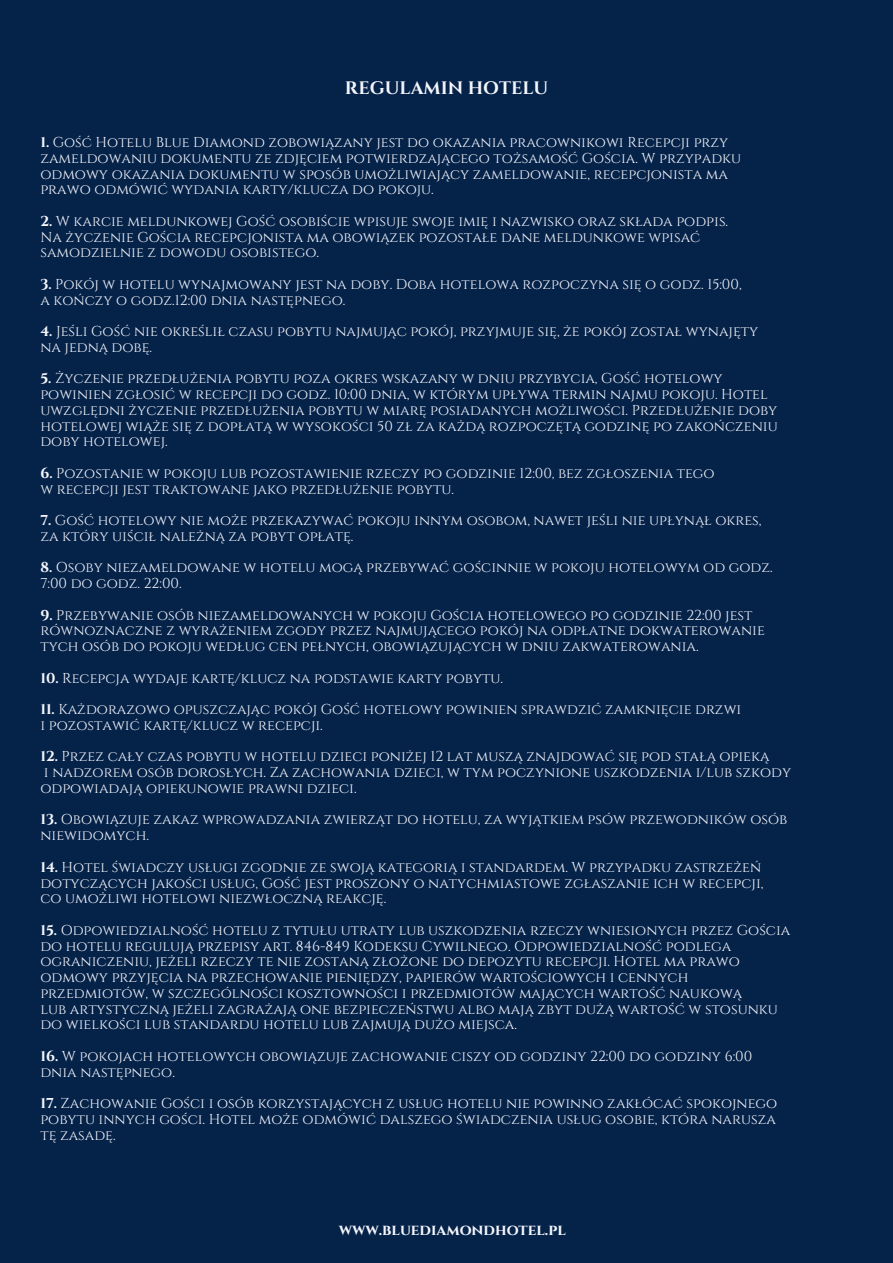
<style>
.page{position:relative;width:893px;height:1263px;background:#052249}
.page>*{position:absolute;margin:0;border:0;box-sizing:border-box;transform-origin:0 0}
.t1{font:700 18px "Cinzel";color:#f4f6fc}
.t2{font:700 15.38px "Cinzel";color:#f4f6fc}
.t3{font:14.33px/15.8px "Cinzel";color:#f4f6fc}
.s1{font-weight:700}
</style>
<div class="page">
<h2 class="t1" style="left:345px;top:77px;width:205px">REGULAMIN HOTELU</h2>
<p class="t3" style="left:40px;top:135px;width:702px"><span class="s1">1.</span> Gość Hotelu Blue Diamond zobowiązany jest do okazania pracownikowi Recepcji przy zameldowaniu dokumentu ze zdjęciem potwierdzającego tożsamość Gościa. W przypadku odmowy okazania dokumentu w sposób umożliwiający zameldowanie, recepcjonista ma prawo odmówić wydania karty/klucza do pokoju.</p>
<p class="t3" style="left:40px;top:214px;width:689px"><span class="s1">2.</span> W karcie meldunkowej Gość osobiście wpisuje swoje imię i nazwisko oraz składa podpis.<br>Na życzenie Gościa recepcjonista ma obowiązek pozostałe dane meldunkowe wpisać samodzielnie z dowodu osobistego.</p>
<p class="t3" style="left:40px;top:277px;width:703px"><span class="s1">3.</span> Pokój w hotelu wynajmowany jest na doby. Doba hotelowa rozpoczyna się o godz. 15:00, a kończy o godz.12:00 dnia następnego.</p>
<p class="t3" style="left:40px;top:324px;width:719px"><span class="s1">4.</span> Jeśli Gość nie określił czasu pobytu najmując pokój, przyjmuje się, że pokój został wynajęty na jedną dobę.</p>
<p class="t3" style="left:40px;top:371px;width:739px"><span class="s1">5.</span> Życzenie przedłużenia pobytu poza okres wskazany w dniu przybycia, Gość hotelowy powinien zgłosić w recepcji do godz. 10:00 dnia, w którym upływa termin najmu pokoju. Hotel uwzględni życzenie przedłużenia pobytu w miarę posiadanych możliwości. Przedłużenie doby hotelowej wiąże się z dopłatą w wysokości 50 zł za każdą rozpoczętą godzinę po zakończeniu doby hotelowej.</p>
<p class="t3" style="left:40px;top:466px;width:675px"><span class="s1">6.</span> Pozostanie w pokoju lub pozostawienie rzeczy po godzinie 12:00, bez zgłoszenia tego w recepcji jest traktowane jako przedłużenie pobytu.</p>
<p class="t3" style="left:40px;top:513px;width:722px"><span class="s1">7.</span> Gość hotelowy nie może przekazywać pokoju innym osobom, nawet jeśli nie upłynął okres, za który uiścił należną za pobyt opłatę.</p>
<p class="t3" style="left:40px;top:560px;width:734px"><span class="s1">8.</span> Osoby niezameldowane w hotelu mogą przebywać gościnnie w pokoju hotelowym od godz.<br>7:00 do godz. 22:00.</p>
<p class="t3" style="left:40px;top:607px;width:726px"><span class="s1">9.</span> Przebywanie osób niezameldowanych w pokoju Gościa hotelowego po godzinie 22:00 jest równoznaczne z wyrażeniem zgody przez najmującego pokój na odpłatne dokwaterowanie tych osób do pokoju według cen pełnych, obowiązujących w dniu zakwaterowania.</p>
<p class="t3" style="left:40px;top:670px;width:464px"><span class="s1">10.</span> Recepcja wydaje kartę/klucz na podstawie karty pobytu.</p>
<p class="t3" style="left:40px;top:702px;width:702px"><span class="s1">11.</span> Każdorazowo opuszczając pokój Gość hotelowy powinien sprawdzić zamknięcie drzwi i pozostawić kartę/klucz w recepcji.</p>
<p class="t3" style="left:40px;top:749px;width:752px"><span class="s1">12.</span> Przez cały czas pobytu w hotelu dzieci poniżej 12 lat muszą znajdować się pod stałą opieką<br>i nadzorem osób dorosłych. Za zachowania dzieci, w tym poczynione uszkodzenia i/lub szkody odpowiadają opiekunowie prawni dzieci.</p>
<p class="t3" style="left:40px;top:812px;width:748px"><span class="s1">13.</span> Obowiązuje zakaz wprowadzania zwierząt do hotelu, za wyjątkiem psów przewodników osób niewidomych.</p>
<p class="t3" style="left:40px;top:859px;width:724px"><span class="s1">14.</span> Hotel świadczy usługi zgodnie ze swoją kategorią i standardem. W przypadku zastrzeżeń dotyczących jakości usług, Gość jest proszony o natychmiastowe zgłaszanie ich w recepcji, co umożliwi hotelowi niezwłoczną reakcję.</p>
<p class="t3" style="left:40px;top:922px;width:751px"><span class="s1">15.</span> Odpowiedzialność hotelu z tytułu utraty lub uszkodzenia rzeczy wniesionych przez Gościa do hotelu regulują przepisy art. 846-849 Kodeksu Cywilnego. Odpowiedzialność podlega ograniczeniu, jeżeli rzeczy te nie zostaną złożone do depozytu recepcji. Hotel ma prawo odmowy przyjęcia na przechowanie pieniędzy, papierów wartościowych i cennych przedmiotów, w szczególności kosztowności i przedmiotów mających wartość naukową<br>lub artystyczną jeżeli zagrażają one bezpieczeństwu albo mają zbyt dużą wartość w stosunku do wielkości lub standardu hotelu lub zajmują dużo miejsca.</p>
<p class="t3" style="left:40px;top:1048px;width:713px"><span class="s1">16.</span> W pokojach hotelowych obowiązuje zachowanie ciszy od godziny 22:00 do godziny 6:00 dnia następnego.</p>
<p class="t3" style="left:40px;top:1096px;width:738px;text-align:justify"><span class="s1">17.</span> Zachowanie Gości i osób korzystających z usług hotelu nie powinno zakłócać spokojnego pobytu innych gości. Hotel może odmówić dalszego świadczenia usług osobie, która narusza tę zasadę.</p>
<h1 class="t2" style="left:339px;top:1220px;width:229px">www.bluediamondhotel.pl</h1>
</div>
